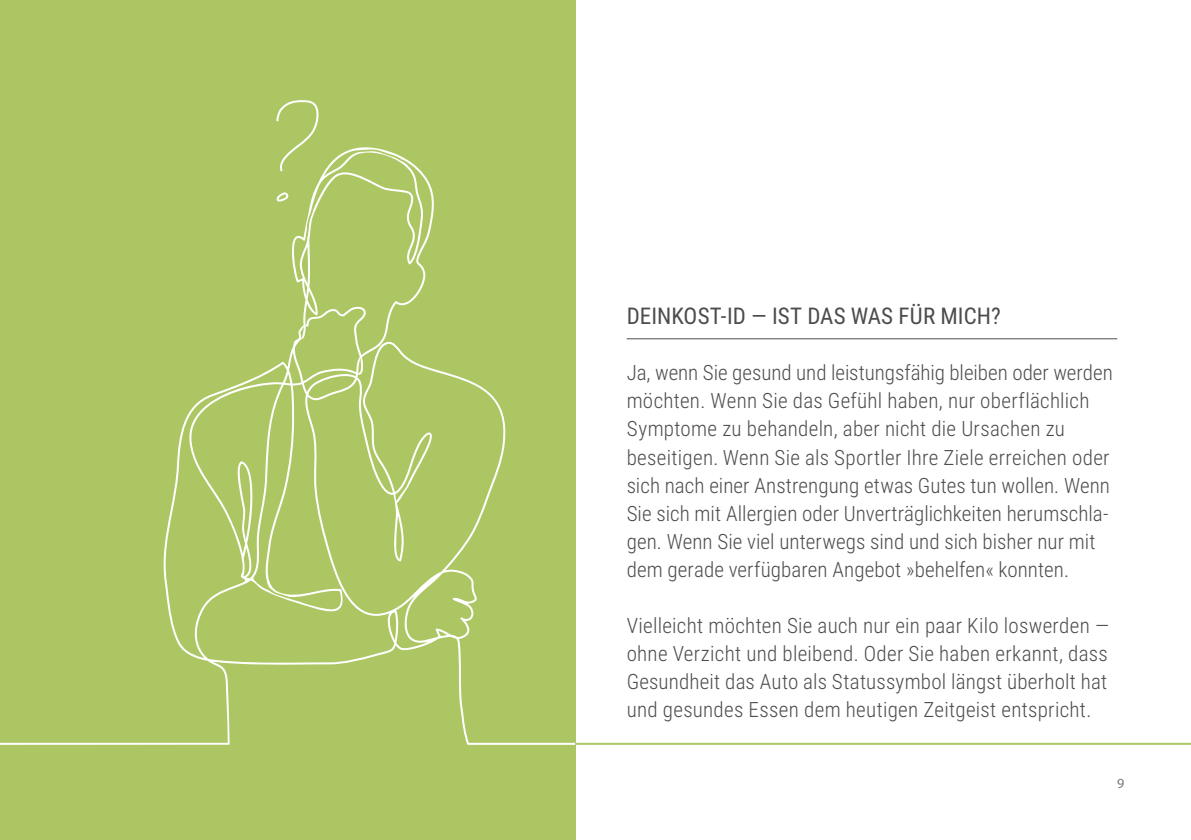
<style>
.page{position:relative;width:1191px;height:840px;background:#fff}
.page>*{position:absolute;margin:0;border:0;box-sizing:border-box;transform-origin:0 0}
.t1{font:23px "Roboto Condensed";letter-spacing:.005em;color:#4b4c4d}
.t2{font:300 21px/28px "Roboto Condensed";letter-spacing:.005em;color:#4b4c4d}
.t3{font:14px "Myriad Pro";color:#76787b}
</style>
<div class="page">
<hr style="left:626px;top:338px;width:491px;height:1px;background:#4b4c4d">
<div style="left:0;top:0;width:575px;height:839px;background:#acc663"></div>
<svg style="left:276px;top:100px;width:43px;height:45px"></svg>
<svg style="left:0;top:145px;width:576px;height:599px"></svg>
<hr style="left:575px;top:742px;width:616px;height:2px;background:#acc663">
<p class="t1" style="left:626px;top:300px;width:376px">DEINKOST-ID — IST DAS WAS FÜR MICH?</p>
<p class="t2" style="left:626px;top:358px;width:488px">Ja, wenn Sie gesund und leistungsfähig bleiben oder werden möchten. Wenn Sie das Gefühl haben, nur oberflächlich Symptome zu behandeln, aber nicht die Ursachen zu beseitigen. Wenn Sie als Sportler Ihre Ziele erreichen oder sich nach einer Anstrengung etwas Gutes tun wollen. Wenn Sie sich mit Allergien oder Unverträglichkeiten herumschla&shy;gen. Wenn Sie viel unterwegs sind und sich bisher nur mit dem gerade verfügbaren Angebot »behelfen« konnten.</p>
<p class="t2" style="left:626px;top:610px;width:484px;text-align:justify">Vielleicht möchten Sie auch nur ein paar Kilo loswerden — ohne Verzicht und bleibend. Oder Sie haben erkannt, dass Gesundheit das Auto als Statussymbol längst überholt hat und gesundes Essen dem heutigen Zeitgeist entspricht.</p>
<p class="t3" style="left:1117px;top:775px;width:9px">9</p>
</div>
